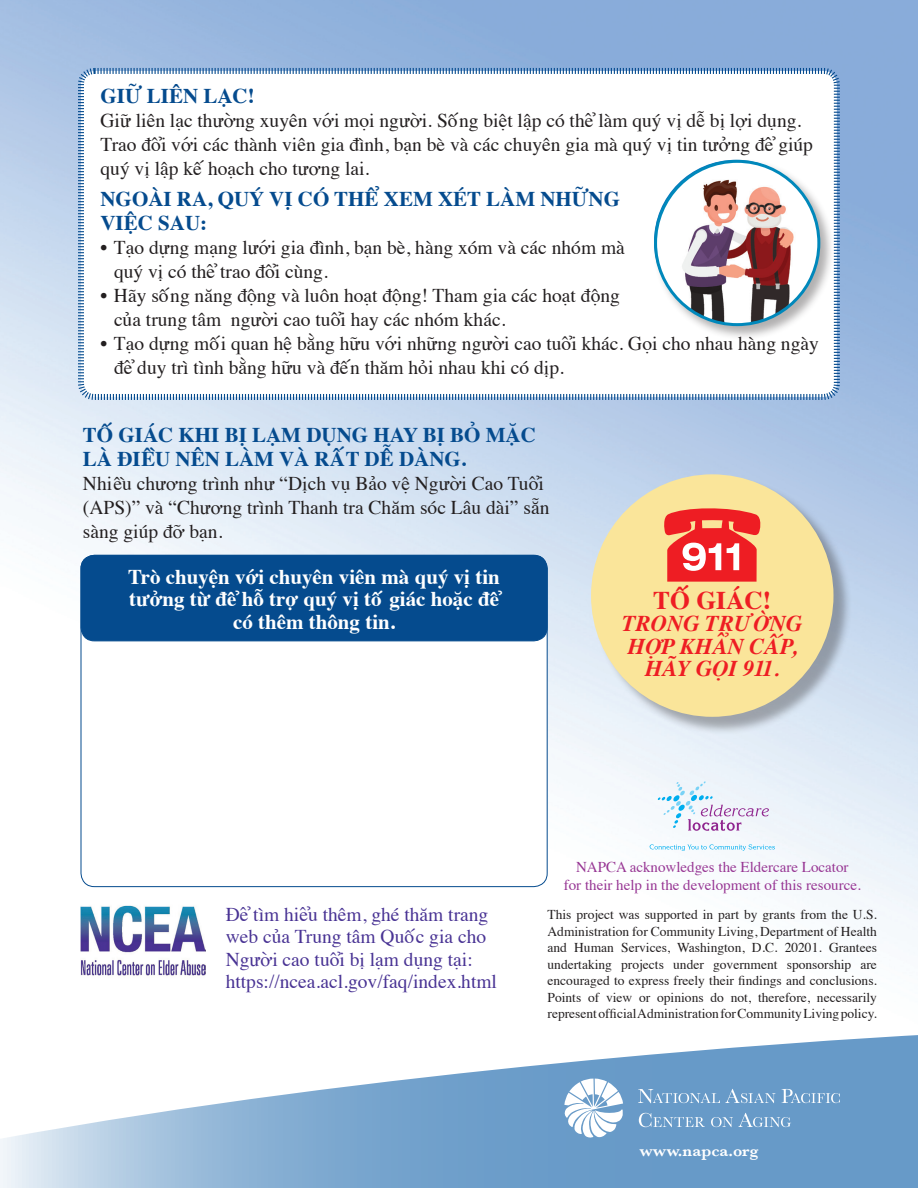
<style>
.page{position:relative;width:918px;height:1188px;background:#fff}
.page>*{position:absolute;margin:0;border:0;box-sizing:border-box;transform-origin:0 0}
.t1{font:700 25.5px "Times";color:#ee1d23}
.t2{font:italic 700 22.5px/22.5px "Times";color:#ee1d23;text-align:center}
.t3{font:700 21px/24px "Times";color:#054b8e}
.t4{font:700 21px/22.5px "Times";color:#fff;text-align:center}
.t5{font:19.5px/24px "Times";color:#231f20}
.t6{font:19.5px/22.5px "Times";color:#493394}
.t7{font:600 16.5px "Baskerville";color:#fff}
.t8{font:15px "Times";color:#973694}
.t9{font:13.5px/16.5px "Times";color:#231f20;text-align:justify}
</style>
<div class="page">
<img style="left:0;top:0;width:918px;height:975px">
<svg style="left:0;top:1035px;width:918px;height:153px"></svg>
<svg style="left:564px;top:1079px;width:60px;height:59px"></svg>
<svg style="left:638px;top:1089px;width:138px;height:14px;background:#81abd1"></svg>
<svg style="left:782px;top:1089px;width:58px;height:14px"></svg>
<svg style="left:639px;top:1113px;width:66px;height:14px"></svg>
<svg style="left:711px;top:1113px;width:80px;height:14px"></svg>
<svg style="left:658px;top:781px;width:111px;height:50px"></svg>
<svg style="left:650px;top:844px;width:125px;height:7px"></svg>
<div style="left:593px;top:477px;width:259px;height:258px;background:#231f20;opacity:.35"></div>
<div style="left:591px;top:474px;width:242px;height:243px;background:#fae59a;border-radius:50%"></div>
<svg style="left:664px;top:508px;width:97px;height:74px;background:#f1574f"></svg>
<img style="left:81px;top:900px;width:125px;height:76px">
<div style="left:81px;top:555px;width:466px;height:332px;background:#fff;border-radius:14px"></div>
<div style="left:81px;top:555px;width:466px;height:86px;background:#054b8e;border-radius:14px"></div>
<div style="left:81px;top:555px;width:466px;height:86px;border:1px solid #054b8e;border-radius:14px"></div>
<svg style="left:77px;top:67px;width:764px;height:334px"></svg>
<div style="left:653px;top:158px;width:182px;height:183px;background:#231f20;opacity:.35"></div>
<img style="left:656px;top:161px;width:163px;height:164px;border-radius:82px">
<div style="left:654px;top:160px;width:166px;height:166px;border:3px solid #08b;border-radius:50%"></div>
<p class="t3" style="left:100px;top:81px;width:156px">GIỮ LIÊN LẠC!</p>
<p class="t5" style="left:100px;top:107px;width:714px">Giữ liên lạc thường xuyên với mọi người. Sống biệt lập có thể làm quý vị dễ bị lợi dụng.<br>Trao đổi với các thành viên gia đình, bạn bè và các chuyên gia mà quý vị tin tưởng để giúp quý vị lập kế hoạch cho tương lai.</p>
<p class="t3" style="left:100px;top:184px;width:521px">NGOÀI RA, QUÝ VỊ CÓ THỂ XEM XÉT LÀM NHỮNG<br>VIỆC SAU:</p>
<p class="t5" style="left:114px;top:233px;width:512px;text-indent:-14px">• Tạo dựng mạng lưới gia đình, bạn bè, hàng xóm và các nhóm mà quý vị có thể trao đổi cùng.</p>
<p class="t5" style="left:114px;top:281px;width:507px;text-indent:-14px">• Hãy sống năng động và luôn hoạt động! Tham gia các hoạt động của trung tâm người cao tuổi hay các nhóm khác.</p>
<p class="t5" style="left:114px;top:329px;width:706px;text-indent:-14px">• Tạo dựng mối quan hệ bằng hữu với những người cao tuổi khác. Gọi cho nhau hàng ngày để duy trì tình bằng hữu và đến thăm hỏi nhau khi có dịp.</p>
<p class="t3" style="left:83px;top:421px;width:454px">TỐ GIÁC KHI BỊ LẠM DỤNG HAY BỊ BỎ MẶC<br>LÀ ĐIỀU NÊN LÀM VÀ RẤT DỄ DÀNG.</p>
<p class="t5" style="left:83px;top:470px;width:468px">Nhiều chương trình như “Dịch vụ Bảo vệ Người Cao Tuổi (APS)” và “Chương trình Thanh tra Chăm sóc Lâu dài” sẵn sàng giúp đỡ bạn.</p>
<p class="t4" style="left:128px;top:563px;width:373px">Trò chuyện với chuyên viên mà quý vị tin tưởng từ để hỗ trợ quý vị tố giác hoặc để có thêm thông tin.</p>
<p class="t1" style="left:653px;top:576px;width:120px">TỐ GIÁC!</p>
<p class="t2" style="left:622px;top:610px;width:182px">TRONG TRƯỜNG<br>HỢP KHẨN CẤP,<br>HÃY GỌI 911.</p>
<p class="t8" style="left:576px;top:853px;width:274px">NAPCA acknowledges the Eldercare Locator</p>
<p class="t8" style="left:564px;top:871px;width:299px">for their help in the development of this resource.</p>
<p class="t6" style="left:226px;top:901px;width:273px">Để tìm hiểu thêm, ghé thăm trang web của Trung tâm Quốc gia cho<br>Người cao tuổi bị lạm dụng tại: https://ncea.acl.gov/faq/index.html</p>
<p class="t9" style="left:548px;top:905px;width:331px">This project was supported in part by grants from the U.S.<br>Administration for Community Living, Department of Health and Human Services, Washington, D.C. 20201. Grantees undertaking projects under government sponsorship are encouraged to express freely their findings and conclusions.<br>Points of view or opinions do not, therefore, necessarily represent official Administration for Community Living policy.</p>
<p class="t7" style="left:640px;top:1141px;width:120px">www.napca.org</p>
</div>
